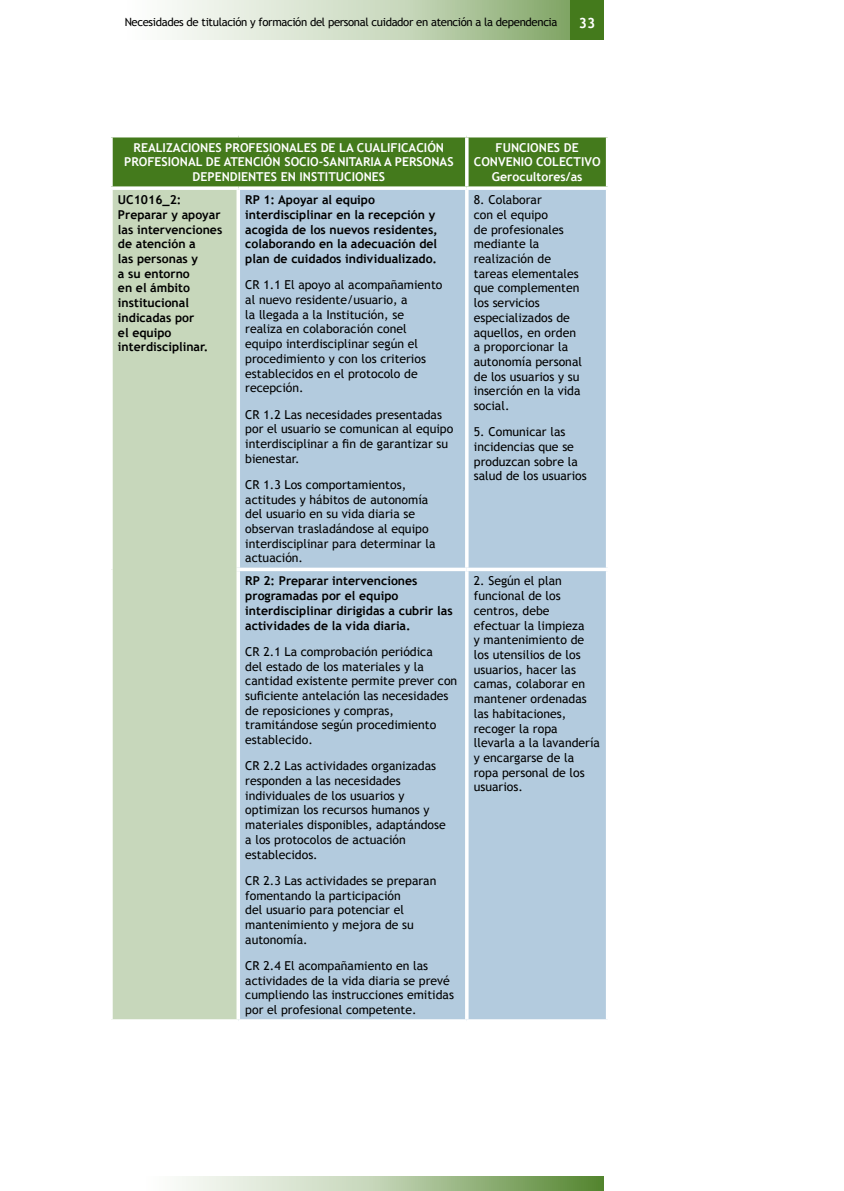
<style>
.page{position:relative;width:844px;height:1191px;background:#fff}
.page>*{position:absolute;margin:0;border:0;box-sizing:border-box;transform-origin:0 0}
.t1{font:700 14px "Trebuchet MS";color:#fff}
.t2{font:12.25px/14.7px "Trebuchet MS";color:#000}
.t3{font:700 12.25px/14.7px "Trebuchet MS";color:#000}
.t4{font:700 12.25px/14.7px "Trebuchet MS";color:#fff;text-align:center}
.t5{font:11.38px "Trebuchet MS";letter-spacing:-.03em;color:#000}
</style>
<div class="page">
<svg style="left:170px;top:0;width:400px;height:40px;background:#c6d7ba"></svg>
<div style="left:570px;top:0;width:33px;height:40px;background:#447a1c"></div>
<svg style="left:180px;top:1176px;width:423px;height:15px;background:#b1c8a1"></svg>
<div style="left:113px;top:137px;width:492px;height:49px;background:#447a1c"></div>
<div style="left:111px;top:188px;width:127px;height:833px;background:#c7d7bb"></div>
<div style="left:240px;top:190px;width:365px;height:829px;background:#b3cbde"></div>
<svg style="left:111px;top:137px;width:2px;height:49px"></svg>
<hr style="left:465px;top:137px;width:3px;height:49px;background:#fff">
<svg style="left:605px;top:137px;width:3px;height:49px"></svg>
<svg style="left:111px;top:186px;width:127px;height:4px"></svg>
<svg style="left:111px;top:190px;width:2px;height:379px"></svg>
<svg style="left:111px;top:569px;width:2px;height:450px"></svg>
<hr style="left:109px;top:1019px;width:129px;height:3px;background:#fff">
<svg style="left:238px;top:186px;width:228px;height:4px"></svg>
<svg style="left:236px;top:190px;width:2px;height:377px"></svg>
<svg style="left:466px;top:186px;width:142px;height:4px"></svg>
<hr style="left:465px;top:190px;width:3px;height:377px;background:#fff">
<svg style="left:605px;top:190px;width:1px;height:377px"></svg>
<svg style="left:236px;top:567px;width:230px;height:4px"></svg>
<svg style="left:236px;top:571px;width:4px;height:448px"></svg>
<svg style="left:466px;top:567px;width:142px;height:4px"></svg>
<hr style="left:465px;top:571px;width:3px;height:448px;background:#fff">
<svg style="left:605px;top:571px;width:2px;height:448px"></svg>
<p class="t5" style="left:125px;top:15px;width:434px">Necesidades de titulación y formación del personal cuidador en atención a la dependencia</p>
<p class="t1" style="left:578px;top:14px;width:18px">33</p>
<p class="t4" style="left:124px;top:140px;width:331px">REALIZACIONES PROFESIONALES DE LA CUALIFICACIÓN<br>PROFESIONAL DE ATENCIÓN SOCIO-SANITARIA A PERSONAS<br>DEPENDIENTES EN INSTITUCIONES</p>
<p class="t4" style="left:473px;top:140px;width:128px">FUNCIONES DE<br>CONVENIO COLECTIVO<br>Gerocultores/as</p>
<p class="t3" style="left:118px;top:192px;width:106px">UC1016_2:<br>Preparar y apoyar las intervenciones de atención a<br>las personas y<br>a su entorno<br>en el ámbito institucional indicadas por<br>el equipo interdisciplinar.</p>
<p class="t3" style="left:245px;top:192px;width:194px">RP 1: Apoyar al equipo interdisciplinar en la recepción y acogida de los nuevos residentes, colaborando en la adecuación del plan de cuidados individualizado.</p>
<p class="t2" style="left:473px;top:193px;width:110px">8. Colaborar<br>con el equipo<br>de profesionales mediante la realización de tareas elementales que complementen los servicios especializados de aquellos, en orden a proporcionar la autonomía personal de los usuarios y su inserción en la vida social.</p>
<p class="t2" style="left:473px;top:425px;width:114px">5. Comunicar las incidencias que se produzcan sobre la salud de los usuarios</p>
<p class="t2" style="left:245px;top:278px;width:198px">CR 1.1 El apoyo al acompañamiento al nuevo residente/usuario, a<br>la llegada a la Institución, se realiza en colaboración conel equipo interdisciplinar según el procedimiento y con los criterios establecidos en el protocolo de recepción.</p>
<p class="t2" style="left:245px;top:407px;width:209px">CR 1.2 Las necesidades presentadas por el usuario se comunican al equipo interdisciplinar a fin de garantizar su bienestar.</p>
<p class="t2" style="left:245px;top:477px;width:192px">CR 1.3 Los comportamientos, actitudes y hábitos de autonomía del usuario en su vida diaria se observan trasladándose al equipo interdisciplinar para determinar la actuación.</p>
<p class="t3" style="left:245px;top:574px;width:209px">RP 2: Preparar intervenciones programadas por el equipo interdisciplinar dirigidas a cubrir las actividades de la vida diaria.</p>
<p class="t2" style="left:245px;top:644px;width:213px">CR 2.1 La comprobación periódica<br>del estado de los materiales y la cantidad existente permite prever con suficiente antelación las necesidades de reposiciones y compras, tramitándose según procedimiento establecido.</p>
<p class="t2" style="left:245px;top:759px;width:202px">CR 2.2 Las actividades organizadas responden a las necesidades individuales de los usuarios y optimizan los recursos humanos y materiales disponibles, adaptándose a los protocolos de actuación establecidos.</p>
<p class="t2" style="left:245px;top:873px;width:192px">CR 2.3 Las actividades se preparan fomentando la participación<br>del usuario para potenciar el mantenimiento y mejora de su autonomía.</p>
<p class="t2" style="left:245px;top:958px;width:210px">CR 2.4 El acompañamiento en las actividades de la vida diaria se prevé cumpliendo las instrucciones emitidas por el profesional competente.</p>
<p class="t2" style="left:473px;top:574px;width:128px">2. Según el plan funcional de los centros, debe<br>efectuar la limpieza<br>y mantenimiento de los utensilios de los usuarios, hacer las camas, colaborar en mantener ordenadas las habitaciones, recoger la ropa llevarla a la lavandería y encargarse de la ropa personal de los usuarios.</p>
</div>
